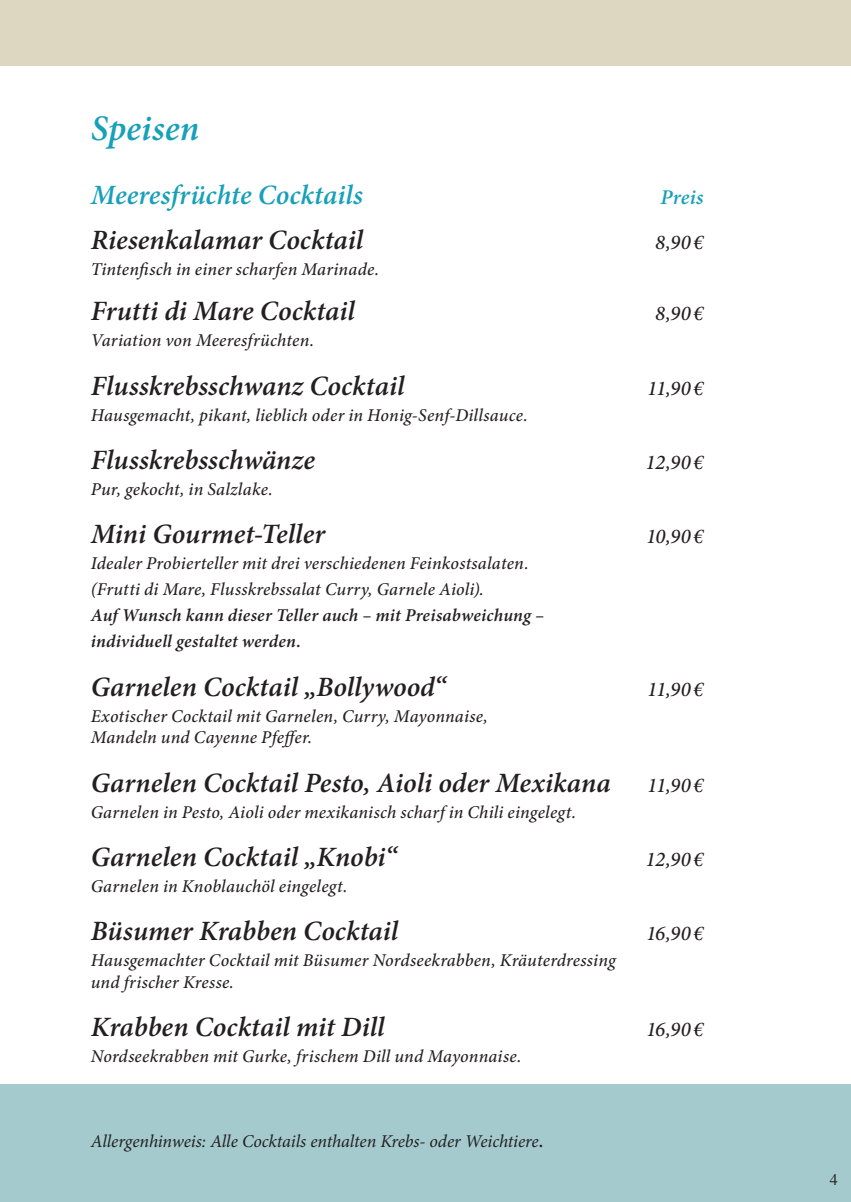
<style>
.page{position:relative;width:851px;height:1202px;background:#fff}
.page>*{position:absolute;margin:0;border:0;box-sizing:border-box;transform-origin:0 0}
.t1{font:italic 600 36px "Minion Pro";letter-spacing:.005em;color:#18a0b9}
.t2{font:italic 600 28px "Minion Pro";color:#231f20}
.t3{font:italic 600 28px "Minion Pro";letter-spacing:.005em;color:#18a0b9}
.t4{font:italic 500 21px "Minion Pro";letter-spacing:.015em;color:#231f20}
.t5{font:italic 600 21px "Minion Pro";letter-spacing:.01em;color:#18a0b9}
.t6{font:italic 500 18px/21.6px "Minion Pro";letter-spacing:.01em;color:#231f20}
.t7{font:italic 600 18px/26px "Minion Pro";letter-spacing:.01em;color:#231f20}
.t8{font:italic 18px "Minion Pro";letter-spacing:-.005em;color:#231f20}
.t9{font:16px "Times";color:#231f20}
.s1{font-weight:600;font-style:normal}
</style>
<div class="page">
<div style="left:0;top:0;width:850px;height:66px;background:#ddd7c2"></div>
<div style="left:0;top:1084px;width:850px;height:118px;background:#a4cace"></div>
<h1 class="t1" style="left:91px;top:103px;width:110px">Speisen</h1>
<h2 class="t3" style="left:91px;top:176px;width:274px">Meeresfrüchte Cocktails</h2>
<p class="t5" style="left:660px;top:183px;width:44px">Preis</p>
<h2 class="t2" style="left:91px;top:221px;width:274px">Riesenkalamar Cocktail</h2>
<p class="t4" style="left:655px;top:228px;width:50px">8,90€</p>
<p class="t6" style="left:91px;top:259px;width:290px">Tintenfisch in einer scharfen Marinade.</p>
<h2 class="t2" style="left:91px;top:292px;width:265px">Frutti di Mare Cocktail</h2>
<p class="t4" style="left:655px;top:299px;width:50px">8,90€</p>
<p class="t6" style="left:91px;top:330px;width:225px">Variation von Meeresfrüchten.</p>
<h2 class="t2" style="left:91px;top:366px;width:315px">Flusskrebsschwanz Cocktail</h2>
<p class="t4" style="left:647px;top:373px;width:58px">11,90 €</p>
<p class="t6" style="left:91px;top:404px;width:438px">Hausgemacht, pikant, lieblich oder in Honig-Senf-Dillsauce.</p>
<h2 class="t2" style="left:91px;top:440px;width:226px">Flusskrebsschwänze</h2>
<p class="t4" style="left:645px;top:448px;width:60px">12,90 €</p>
<p class="t6" style="left:91px;top:478px;width:184px">Pur, gekocht, in Salzlake.</p>
<h2 class="t2" style="left:91px;top:515px;width:236px">Mini Gourmet-Teller</h2>
<p class="t4" style="left:646px;top:522px;width:59px">10,90 €</p>
<p class="t6" style="left:91px;top:550px;width:439px;line-height:26px">Idealer Probierteller mit drei verschiedenen Feinkostsalaten. (Frutti di Mare, Flusskrebssalat Curry, Garnele Aioli).</p>
<p class="t7" style="left:91px;top:602px;width:454px">Auf Wunsch kann dieser Teller auch – mit Preisabweichung – individuell gestaltet werden.</p>
<h2 class="t2" style="left:91px;top:667px;width:357px">Garnelen Cocktail „Bollywood“</h2>
<p class="t4" style="left:647px;top:674px;width:58px">11,90 €</p>
<p class="t6" style="left:91px;top:705px;width:398px">Exotischer Cocktail mit Garnelen, Curry, Mayonnaise,<br>Mandeln und Cayenne Pfeffer.</p>
<h2 class="t2" style="left:91px;top:763px;width:521px">Garnelen Cocktail Pesto, Aioli oder Mexikana</h2>
<p class="t4" style="left:647px;top:770px;width:58px">11,90 €</p>
<p class="t6" style="left:91px;top:801px;width:487px">Garnelen in Pesto, Aioli oder mexikanisch scharf in Chili eingelegt.</p>
<h2 class="t2" style="left:91px;top:837px;width:308px">Garnelen Cocktail „Knobi“</h2>
<p class="t4" style="left:645px;top:845px;width:60px">12,90 €</p>
<p class="t6" style="left:91px;top:875px;width:258px">Garnelen in Knoblauchöl eingelegt.</p>
<h2 class="t2" style="left:91px;top:912px;width:309px">Büsumer Krabben Cocktail</h2>
<p class="t4" style="left:646px;top:919px;width:59px">16,90 €</p>
<p class="t6" style="left:91px;top:949px;width:526px">Hausgemachter Cocktail mit Büsumer Nordseekrabben, Kräuterdressing und frischer Kresse.</p>
<h2 class="t2" style="left:91px;top:1007px;width:295px">Krabben Cocktail mit Dill</h2>
<p class="t4" style="left:646px;top:1015px;width:59px">16,90 €</p>
<p class="t6" style="left:91px;top:1045px;width:432px">Nordseekrabben mit Gurke, frischem Dill und Mayonnaise.</p>
<p class="t8" style="left:91px;top:1129px;width:454px">Allergenhinweis: Alle Cocktails enthalten Krebs- oder Weichtiere<span class="s1">.</span></p>
<p class="t9" style="left:829px;top:1165px;width:9px">4</p>
</div>
